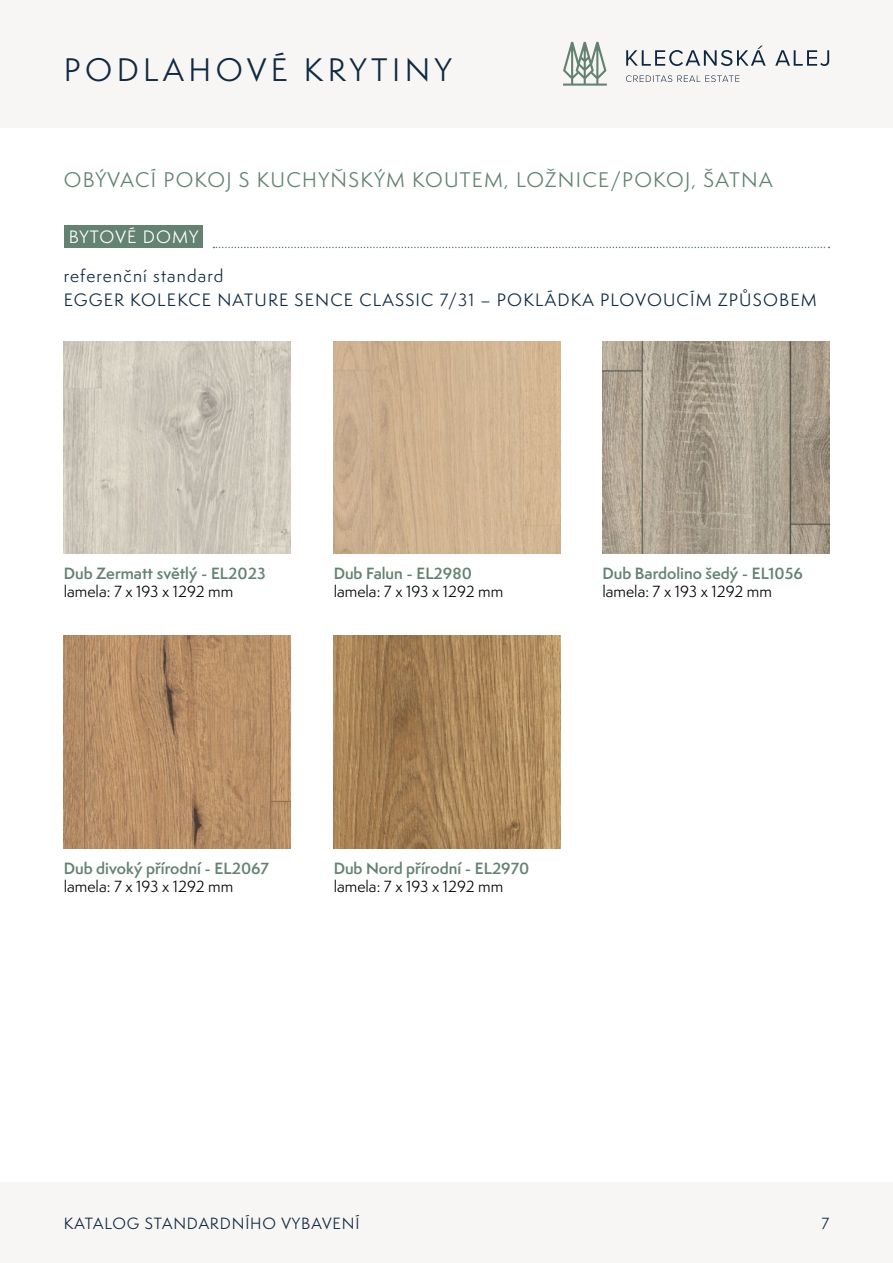
<style>
.page{position:relative;width:893px;height:1263px;background:#fff}
.page>*{position:absolute;margin:0;border:0;box-sizing:border-box;transform-origin:0 0}
.t1{font:30px "Semplicita Pro";letter-spacing:.15em;color:#112a42}
.t2{font:19.5px "Semplicita Pro";letter-spacing:.065em;color:#638271}
.t3{font:16.5px/24px "Semplicita Pro";letter-spacing:.07em;color:#112a42}
.t4{font:16.5px "Semplicita Pro";letter-spacing:.065em;color:#fff}
.t5{font:600 15px "Semplicita Pro";color:#638271}
.t6{font:15px "Semplicita Pro";color:#000}
.t7{font:15px "Semplicita Pro";letter-spacing:.06em;color:#112a42}
</style>
<div class="page">
<div style="left:0;top:1182px;width:893px;height:81px;background:#f7f6f5"></div>
<div style="left:0;top:0;width:893px;height:128px;background:#f7f6f5"></div>
<svg style="left:626px;top:75px;width:113px;height:7px"></svg>
<svg style="left:626px;top:46px;width:203px;height:20px"></svg>
<svg style="left:563px;top:42px;width:44px;height:44px"></svg>
<img style="left:64px;top:341px;width:227px;height:213px">
<img style="left:334px;top:341px;width:226px;height:213px">
<img style="left:602px;top:341px;width:227px;height:213px">
<img style="left:64px;top:636px;width:227px;height:212px">
<img style="left:334px;top:636px;width:226px;height:212px">
<div style="left:64px;top:225px;width:138px;height:23px;background:#638271"></div>
<svg style="left:213px;top:247px;width:616px;height:1px"></svg>
<h1 class="t1" style="left:64px;top:48px;width:389px">PODLAHOVÉ KRYTINY</h1>
<h2 class="t2" style="left:64px;top:166px;width:710px">OBÝVACÍ POKOJ S KUCHYŇSKÝM KOUTEM, LOŽNICE/POKOJ, ŠATNA</h2>
<p class="t4" style="left:69px;top:225px;width:131px">BYTOVÉ DOMY</p>
<p class="t3" style="left:64px;top:264px;width:754px">referenční standard<br>EGGER KOLEKCE NATURE SENCE CLASSIC 7/31 – POKLÁDKA PLOVOUCÍM ZPŮSOBEM</p>
<p class="t5" style="left:64px;top:562px;width:203px">Dub Zermatt světlý - EL2023</p>
<p class="t6" style="left:64px;top:581px;width:171px">lamela: 7 x 193 x 1292 mm</p>
<p class="t5" style="left:334px;top:562px;width:140px">Dub Falun - EL2980</p>
<p class="t6" style="left:334px;top:581px;width:171px">lamela: 7 x 193 x 1292 mm</p>
<p class="t5" style="left:602px;top:562px;width:202px">Dub Bardolino šedý - EL1056</p>
<p class="t6" style="left:602px;top:581px;width:171px">lamela: 7 x 193 x 1292 mm</p>
<p class="t5" style="left:64px;top:857px;width:207px">Dub divoký přírodní - EL2067</p>
<p class="t6" style="left:64px;top:876px;width:171px">lamela: 7 x 193 x 1292 mm</p>
<p class="t5" style="left:334px;top:857px;width:197px">Dub Nord přírodní - EL2970</p>
<p class="t6" style="left:334px;top:876px;width:171px">lamela: 7 x 193 x 1292 mm</p>
<p class="t7" style="left:64px;top:1213px;width:297px">KATALOG STANDARDNÍHO VYBAVENÍ</p>
<p class="t7" style="left:821px;top:1213px;width:9px">7</p>
</div>
